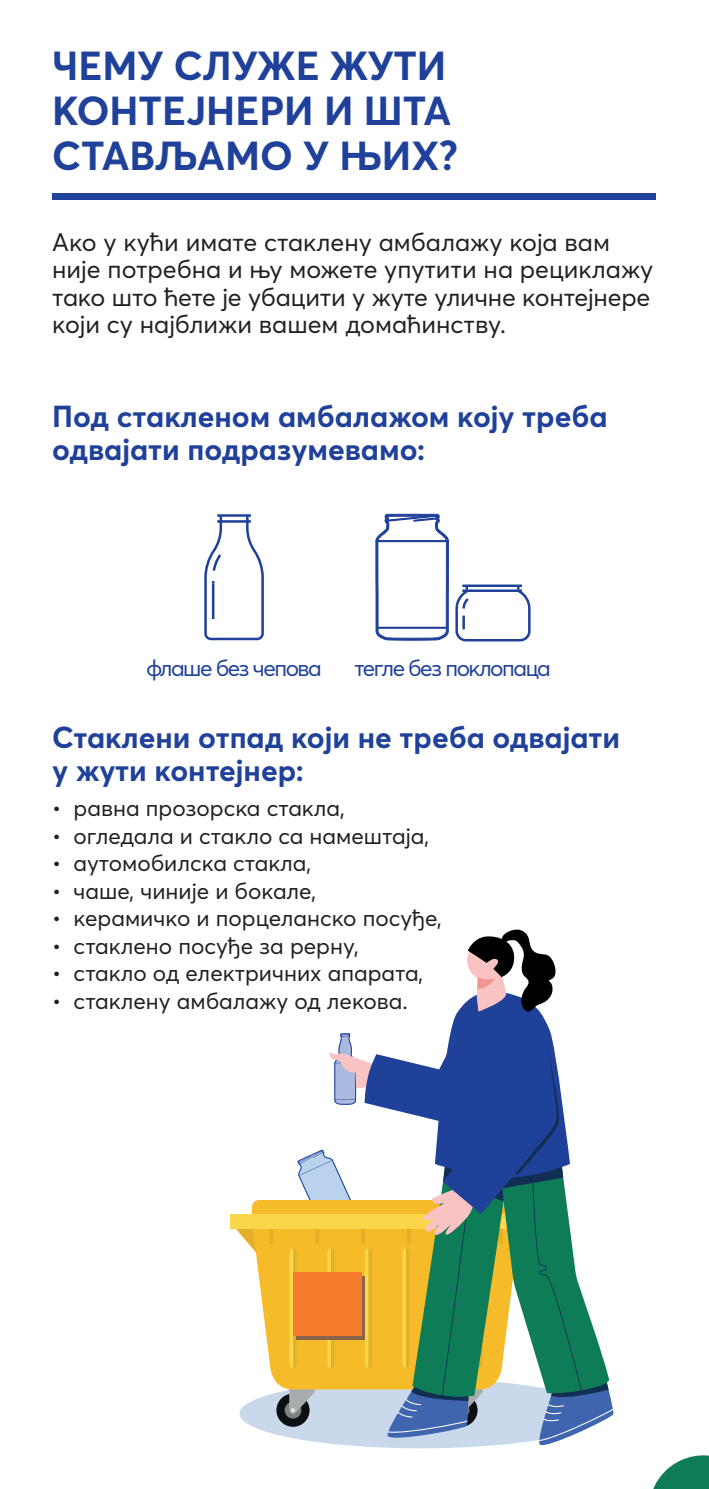
<style>
.page{position:relative;width:709px;height:1489px;background:#fff}
.page>*{position:absolute;margin:0;border:0;box-sizing:border-box;transform-origin:0 0}
.t1{font:700 40px/45px "Averta CY";color:#20419a}
.t2{font:700 30px/32.5px "Averta CY";color:#20419a}
.t3{font:25px/27.5px "Averta CY";color:#231f20}
.t4{font:22.5px "Averta CY";color:#231f20}
.t5{font:22.5px "Averta CY";letter-spacing:-.065em;color:#20419a}
</style>
<div class="page">
<div style="left:53px;top:193px;width:603px;height:7px;background:#20419a"></div>
<svg style="left:204px;top:516px;width:60px;height:125px"></svg>
<hr style="left:217px;top:520px;width:34px;height:2px;background:#20419a">
<hr style="left:217px;top:514px;width:34px;height:2px;background:#20419a">
<svg style="left:375px;top:513px;width:156px;height:129px"></svg>
<hr style="left:462px;top:615px;width:3px;height:14px;background:#20419a">
<hr style="left:462px;top:584px;width:60px;height:3px;background:#20419a">
<svg style="left:231px;top:929px;width:383px;height:520px"></svg>
<svg style="left:297px;top:1276px;width:68px;height:63px"></svg>
<div style="left:293px;top:1272px;width:68px;height:63px;background:#f47c2c"></div>
<svg style="left:653px;top:1455px;width:56px;height:33px"></svg>
<h1 class="t1" style="left:52px;top:42px;width:407px">ЧЕМУ СЛУЖЕ ЖУТИ<br>КОНТЕЈНЕРИ И ШТА<br>СТАВЉАМО У ЊИХ?</h1>
<p class="t3" style="left:52px;top:227px;width:602px">Ако у кући имате стаклену амбалажу која вам није потребна и њу можете упутити на рециклажу тако што ћете је убацити у жуте уличне контејнере који су најближи вашем домаћинству.</p>
<h2 class="t2" style="left:52px;top:399px;width:556px">Под стакленом амбалажом коју треба одвајати подразумевамо:</h2>
<p class="t5" style="left:146px;top:652px;width:177px">флаше без чепова</p>
<p class="t5" style="left:354px;top:652px;width:198px">тегле без поклопаца</p>
<h2 class="t2" style="left:52px;top:720px;width:569px">Стаклени отпад који не треба одвајати у жути контејнер:</h2>
<p class="t4" style="left:52px;top:792px;width:294px">• равна прозорска стакла,</p>
<p class="t4" style="left:52px;top:820px;width:378px">• огледала и стакло са намештаја,</p>
<p class="t4" style="left:52px;top:847px;width:260px">• аутомобилска стакла,</p>
<p class="t4" style="left:52px;top:875px;width:265px">• чаше, чиније и бокале,</p>
<p class="t4" style="left:52px;top:902px;width:391px">• керамичко и порцеланско посуђе,</p>
<p class="t4" style="left:52px;top:930px;width:308px">• стаклено посуђе за рерну,</p>
<p class="t4" style="left:52px;top:957px;width:372px">• стакло од електричних апарата,</p>
<p class="t4" style="left:52px;top:985px;width:357px">• стаклену амбалажу од лекова.</p>
</div>
